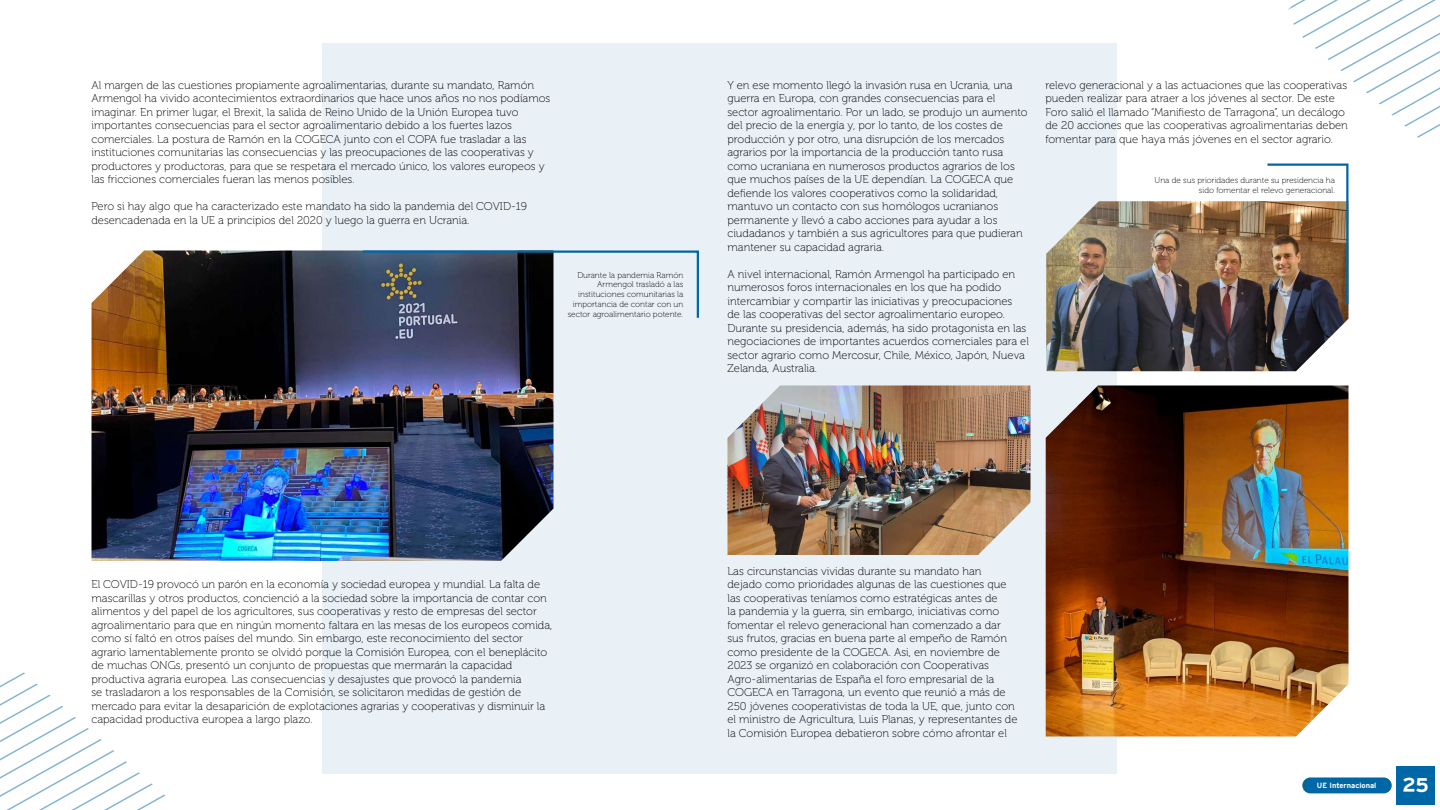
<style>
.page{position:relative;width:1440px;height:810px;background:#fff}
.page>*{position:absolute;margin:0;border:0;box-sizing:border-box;transform-origin:0 0}
.t1{font:700 20.02px "Interstate";color:#fff}
.t2{font:11.25px/13.5px "Museo 100";color:#000}
.t3{font:8.25px/9.9px "Museo 100";color:#000;text-align:right}
.t4{font:700 7.5px "Interstate";color:#fff}
</style>
<div class="page">
<div style="left:322px;top:44px;width:796px;height:730px;background:#e9f0f6"></div>
<img style="left:92px;top:250px;width:462px;height:311px">
<img style="left:728px;top:386px;width:302px;height:169px">
<img style="left:1046px;top:201px;width:302px;height:170px">
<img style="left:1046px;top:386px;width:302px;height:350px">
<svg style="left:0;top:672px;width:166px;height:138px"></svg>
<svg style="left:361px;top:249px;width:339px;height:71px;background:#7f8a98"></svg>
<svg style="left:1265px;top:0;width:175px;height:307px"></svg>
<div style="left:1396px;top:766px;width:39px;height:39px;background:#0067a6"></div>
<div style="left:1302px;top:778px;width:90px;height:15px;background:#0067a6;border-radius:8px"></div>
<p class="t2" style="left:92px;top:78px;width:460px">Al margen de las cuestiones propiamente agroalimentarias, durante su mandato, Ramón Armengol ha vivido acontecimientos extraordinarios que hace unos años no nos podíamos imaginar. En primer lugar, el Brexit, la salida de Reino Unido de la Unión Europea tuvo importantes consecuencias para el sector agroalimentario debido a los fuertes lazos comerciales. La postura de Ramón en la COGECA junto con el COPA fue trasladar a las instituciones comunitarias las consecuencias y las preocupaciones de las cooperativas y productores y productoras, para que se respetara el mercado único, los valores europeos y las fricciones comerciales fueran las menos posibles.</p>
<p class="t2" style="left:92px;top:200px;width:437px">Pero si hay algo que ha caracterizado este mandato ha sido la pandemia del COVID-19 desencadenada en la UE a principios del 2020 y luego la guerra en Ucrania.</p>
<p class="t3" style="left:568px;top:270px;width:117px">Durante la pandemia Ramón<br>Armengol trasladó a las instituciones comunitarias la importancia de contar con un sector agroalimentario potente.</p>
<p class="t2" style="left:727px;top:78px;width:302px">Y en ese momento llegó la invasión rusa en Ucrania, una guerra en Europa, con grandes consecuencias para el sector agroalimentario. Por un lado, se produjo un aumento del precio de la energía y, por lo tanto, de los costes de producción y por otro, una disrupción de los mercados agrarios por la importancia de la producción tanto rusa como ucraniana en numerosos productos agrarios de los que muchos países de la UE dependían. La COGECA que defiende los valores cooperativos como la solidaridad, mantuvo un contacto con sus homólogos ucranianos permanente y llevó a cabo acciones para ayudar a los ciudadanos y también a sus agricultores para que pudieran mantener su capacidad agraria.</p>
<p class="t2" style="left:727px;top:267px;width:303px">A nivel internacional, Ramón Armengol ha participado en numerosos foros internacionales en los que ha podido intercambiar y compartir las iniciativas y preocupaciones<br>de las cooperativas del sector agroalimentario europeo.<br>Durante su presidencia, además, ha sido protagonista en las negociaciones de importantes acuerdos comerciales para el sector agrario como Mercosur, Chile, México, Japón, Nueva Zelanda, Australia.</p>
<p class="t2" style="left:1046px;top:78px;width:304px">relevo generacional y a las actuaciones que las cooperativas pueden realizar para atraer a los jóvenes al sector. De este Foro salió el llamado “Manifiesto de Tarragona”, un decálogo de 20 acciones que las cooperativas agroalimentarias deben fomentar para que haya más jóvenes en el sector agrario.</p>
<p class="t3" style="left:1155px;top:175px;width:182px">Una de sus prioridades durante su presidencia ha sido fomentar el relevo generacional.</p>
<p class="t2" style="left:92px;top:578px;width:462px">El COVID-19 provocó un parón en la economía y sociedad europea y mundial. La falta de mascarillas y otros productos, concienció a la sociedad sobre la importancia de contar con alimentos y del papel de los agricultores, sus cooperativas y resto de empresas del sector agroalimentario para que en ningún momento faltara en las mesas de los europeos comida, como sí faltó en otros países del mundo. Sin embargo, este reconocimiento del sector agrario lamentablemente pronto se olvidó porque la Comisión Europea, con el beneplácito de muchas ONGs, presentó un conjunto de propuestas que mermarán la capacidad productiva agraria europea. Las consecuencias y desajustes que provocó la pandemia<br>se trasladaron a los responsables de la Comisión, se solicitaron medidas de gestión de mercado para evitar la desaparición de explotaciones agrarias y cooperativas y disminuir la capacidad productiva europea a largo plazo.</p>
<p class="t2" style="left:727px;top:564px;width:292px">Las circunstancias vividas durante su mandato han dejado como prioridades algunas de las cuestiones que las cooperativas teníamos como estratégicas antes de<br>la pandemia y la guerra, sin embargo, iniciativas como fomentar el relevo generacional han comenzado a dar sus frutos, gracias en buena parte al empeño de Ramón como presidente de la COGECA. Asi, en noviembre de 2023 se organizó en colaboración con Cooperativas Agro-alimentarias de España el foro empresarial de la COGECA en Tarragona, un evento que reunió a más de 250 jóvenes cooperativistas de toda la UE, que, junto con el ministro de Agricultura, Luis Planas, y representantes de la Comisión Europea debatieron sobre cómo afrontar el</p>
<p class="t4" style="left:1332px;top:781px;width:31px">Editorial</p>
<h1 class="t1" style="left:1402px;top:774px;width:28px">25</h1>
<p class="t4" style="left:1317px;top:781px;width:61px">UE Internacional</p>
</div>
